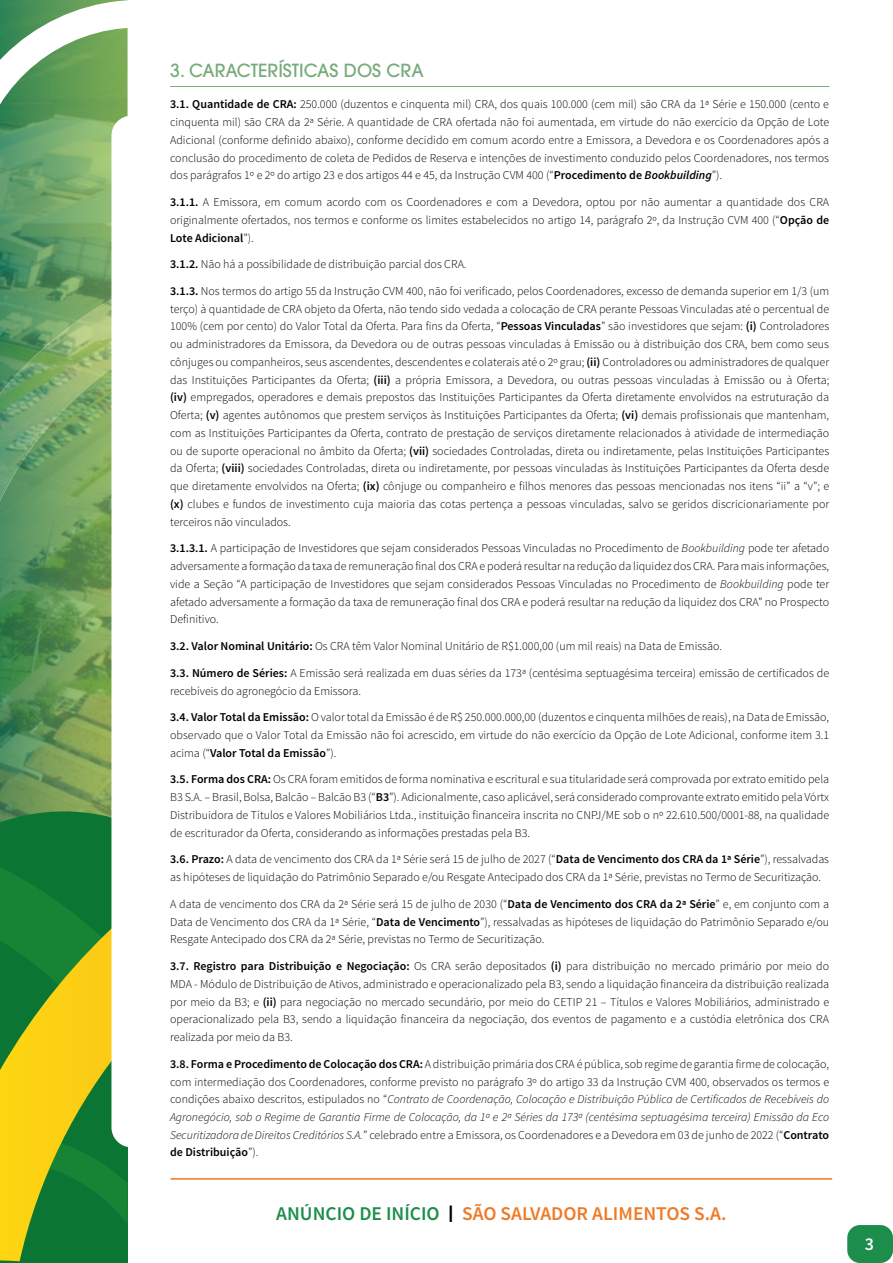
<style>
.page{position:relative;width:893px;height:1263px;background:#fff}
.page>*{position:absolute;margin:0;border:0;box-sizing:border-box;transform-origin:0 0}
.t1{font:600 19.5px "Source Sans Pro";color:#ef7925}
.t2{font:500 18px "ITC Avant Garde Pro";color:#78ab7b}
.t3{font:600 18px "Source Sans Pro";color:#fff}
.t4{font:300 12px/17.7px "Source Sans Pro";color:#000;text-align:justify}
.s1{font-weight:600}
.s2{font-weight:600;font-style:italic}
.s3{font-style:italic}
.s4{color:#1d8d4b}
.s5{font-family:"ITC Avant Garde Pro";font-weight:500;color:#000}
</style>
<div class="page">
<div style="left:847px;top:1225px;width:46px;height:38px;background:#1d8d4b;border-radius:13px"></div>
<hr style="left:171px;top:1178px;width:661px;height:2px;background:#ef7925">
<img style="left:0;top:156px;width:111px;height:655px">
<svg style="left:0;top:0;width:128px;height:156px"></svg>
<img style="left:0;top:290px;width:111px;height:211px">
<svg style="left:0;top:811px;width:128px;height:450px;background:#659928"></svg>
<div style="left:111px;top:116px;width:55px;height:1031px;background:#fff;border-radius:20px"></div>
<hr style="left:170px;top:86px;width:659px;height:1px;background:#78ab7b">
<h2 class="t2" style="left:170px;top:59px;width:255px">3. CARACTERÍSTICAS DOS CRA</h2>
<p class="t4" style="left:170px;top:96px;width:661px"><span class="s1">3.1. Quantidade de CRA:</span> 250.000 (duzentos e cinquenta mil) CRA, dos quais 100.000 (cem mil) são CRA da 1ª Série e 150.000 (cento e cinquenta mil) são CRA da 2ª Série. A quantidade de CRA ofertada não foi aumentada, em virtude do não exercício da Opção de Lote Adicional (conforme definido abaixo), conforme decidido em comum acordo entre a Emissora, a Devedora e os Coordenadores após a conclusão do procedimento de coleta de Pedidos de Reserva e intenções de investimento conduzido pelos Coordenadores, nos termos dos parágrafos 1º e 2º do artigo 23 e dos artigos 44 e 45, da Instrução CVM 400 (“<span class="s1">Procedimento de</span> <span class="s2">Bookbuilding</span>”).</p>
<p class="t4" style="left:170px;top:193px;width:661px"><span class="s1">3.1.1.</span> A Emissora, em comum acordo com os Coordenadores e com a Devedora, optou por não aumentar a quantidade dos CRA originalmente ofertados, nos termos e conforme os limites estabelecidos no artigo 14, parágrafo 2º, da Instrução CVM 400 (“<span class="s1">Opção de Lote Adicional</span>”).</p>
<p class="t4" style="left:170px;top:255px;width:298px"><span class="s1">3.1.2.</span> Não há a possibilidade de distribuição parcial dos CRA.</p>
<p class="t4" style="left:170px;top:282px;width:661px"><span class="s1">3.1.3.</span> Nos termos do artigo 55 da Instrução CVM 400, não foi verificado, pelos Coordenadores, excesso de demanda superior em 1/3 (um terço) à quantidade de CRA objeto da Oferta, não tendo sido vedada a colocação de CRA perante Pessoas Vinculadas até o percentual de 100% (cem por cento) do Valor Total da Oferta. Para fins da Oferta, “<span class="s1">Pessoas Vinculadas</span>” são investidores que sejam: <span class="s1">(i)</span> Controladores ou administradores da Emissora, da Devedora ou de outras pessoas vinculadas à Emissão ou à distribuição dos CRA, bem como seus cônjuges ou companheiros, seus ascendentes, descendentes e colaterais até o 2º grau; <span class="s1">(ii)</span> Controladores ou administradores de qualquer das Instituições Participantes da Oferta; <span class="s1">(iii)</span> a própria Emissora, a Devedora, ou outras pessoas vinculadas à Emissão ou à Oferta; <span class="s1">(iv)</span> empregados, operadores e demais prepostos das Instituições Participantes da Oferta diretamente envolvidos na estruturação da Oferta; <span class="s1">(v)</span> agentes autônomos que prestem serviços às Instituições Participantes da Oferta; <span class="s1">(vi)</span> demais profissionais que mantenham, com as Instituições Participantes da Oferta, contrato de prestação de serviços diretamente relacionados à atividade de intermediação ou de suporte operacional no âmbito da Oferta; <span class="s1">(vii)</span> sociedades Controladas, direta ou indiretamente, pelas Instituições Participantes da Oferta; <span class="s1">(viii)</span> sociedades Controladas, direta ou indiretamente, por pessoas vinculadas às Instituições Participantes da Oferta desde que diretamente envolvidos na Oferta; <span class="s1">(ix)</span> cônjuge ou companheiro e filhos menores das pessoas mencionadas nos itens “ii” a “v”; e <span class="s1">(x)</span> clubes e fundos de investimento cuja maioria das cotas pertença a pessoas vinculadas, salvo se geridos discricionariamente por terceiros não vinculados.</p>
<p class="t4" style="left:170px;top:540px;width:661px"><span class="s1">3.1.3.1.</span> A participação de Investidores que sejam considerados Pessoas Vinculadas no Procedimento de <span class="s3">Bookbuilding</span> pode ter afetado adversamente a formação da taxa de remuneração final dos CRA e poderá resultar na redução da liquidez dos CRA. Para mais informações, vide a Seção “A participação de Investidores que sejam considerados Pessoas Vinculadas no Procedimento de <span class="s3">Bookbuilding</span> pode ter afetado adversamente a formação da taxa de remuneração final dos CRA e poderá resultar na redução da liquidez dos CRA” no Prospecto Definitivo.</p>
<p class="t4" style="left:170px;top:637px;width:553px"><span class="s1">3.2. Valor Nominal Unitário:</span> Os CRA têm Valor Nominal Unitário de R$1.000,00 (um mil reais) na Data de Emissão.</p>
<p class="t4" style="left:170px;top:664px;width:660px"><span class="s1">3.3. Número de Séries:</span> A Emissão será realizada em duas séries da 173ª (centésima septuagésima terceira) emissão de certificados de recebíveis do agronegócio da Emissora.</p>
<p class="t4" style="left:170px;top:708px;width:661px"><span class="s1">3.4. Valor Total da Emissão:</span> O valor total da Emissão é de R$ 250.000.000,00 (duzentos e cinquenta milhões de reais), na Data de Emissão, observado que o Valor Total da Emissão não foi acrescido, em virtude do não exercício da Opção de Lote Adicional, conforme item 3.1 acima (“<span class="s1">Valor Total da Emissão</span>”).</p>
<p class="t4" style="left:170px;top:771px;width:661px"><span class="s1">3.5. Forma dos CRA:</span> Os CRA foram emitidos de forma nominativa e escritural e sua titularidade será comprovada por extrato emitido pela B3 S.A. – Brasil, Bolsa, Balcão – Balcão B3 (“<span class="s1">B3</span>”). Adicionalmente, caso aplicável, será considerado comprovante extrato emitido pela Vórtx Distribuidora de Títulos e Valores Mobiliários Ltda., instituição financeira inscrita no CNPJ/ME sob o nº 22.610.500/0001-88, na qualidade de escriturador da Oferta, considerando as informações prestadas pela B3.</p>
<p class="t4" style="left:170px;top:851px;width:661px"><span class="s1">3.6. Prazo:</span> A data de vencimento dos CRA da 1ª Série será 15 de julho de 2027 (“<span class="s1">Data de Vencimento dos CRA da 1ª Série</span>”), ressalvadas as hipóteses de liquidação do Patrimônio Separado e/ou Resgate Antecipado dos CRA da 1ª Série, previstas no Termo de Securitização.</p>
<p class="t4" style="left:170px;top:895px;width:661px">A data de vencimento dos CRA da 2ª Série será 15 de julho de 2030 (“<span class="s1">Data de Vencimento dos CRA da 2ª Série</span>” e, em conjunto com a Data de Vencimento dos CRA da 1ª Série, “<span class="s1">Data de Vencimento</span>”), ressalvadas as hipóteses de liquidação do Patrimônio Separado e/ou Resgate Antecipado dos CRA da 2ª Série, previstas no Termo de Securitização.</p>
<p class="t4" style="left:170px;top:957px;width:661px"><span class="s1">3.7. Registro para Distribuição e Negociação:</span> Os CRA serão depositados <span class="s1">(i)</span> para distribuição no mercado primário por meio do MDA - Módulo de Distribuição de Ativos, administrado e operacionalizado pela B3, sendo a liquidação financeira da distribuição realizada por meio da B3; e <span class="s1">(ii)</span> para negociação no mercado secundário, por meio do CETIP 21 – Títulos e Valores Mobiliários, administrado e operacionalizado pela B3, sendo a liquidação financeira da negociação, dos eventos de pagamento e a custódia eletrônica dos CRA realizada por meio da B3.</p>
<p class="t4" style="left:170px;top:1055px;width:661px"><span class="s1">3.8. Forma e Procedimento de Colocação dos CRA:</span> A distribuição primária dos CRA é pública, sob regime de garantia firme de colocação, com intermediação dos Coordenadores, conforme previsto no parágrafo 3º do artigo 33 da Instrução CVM 400, observados os termos e condições abaixo descritos, estipulados no “<span class="s3">Contrato de Coordenação, Colocação e Distribuição Pública de Certificados de Recebíveis do Agronegócio, sob o Regime de Garantia Firme de Colocação, da 1ª e 2ª Séries da 173ª (centésima septuagésima terceira) Emissão da Eco Securitizadora de Direitos Creditórios S.A.</span>” celebrado entre a Emissora, os Coordenadores e a Devedora em 03 de junho de 2022 (“<span class="s1">Contrato de Distribuição</span>”).</p>
<h1 class="t1" style="left:276px;top:1201px;width:452px"><span class="s4">ANÚNCIO DE INÍCIO</span> <span class="s5">|</span> SÃO SALVADOR ALIMENTOS S.A.</h1>
<h2 class="t3" style="left:865px;top:1232px;width:11px">3</h2>
</div>
